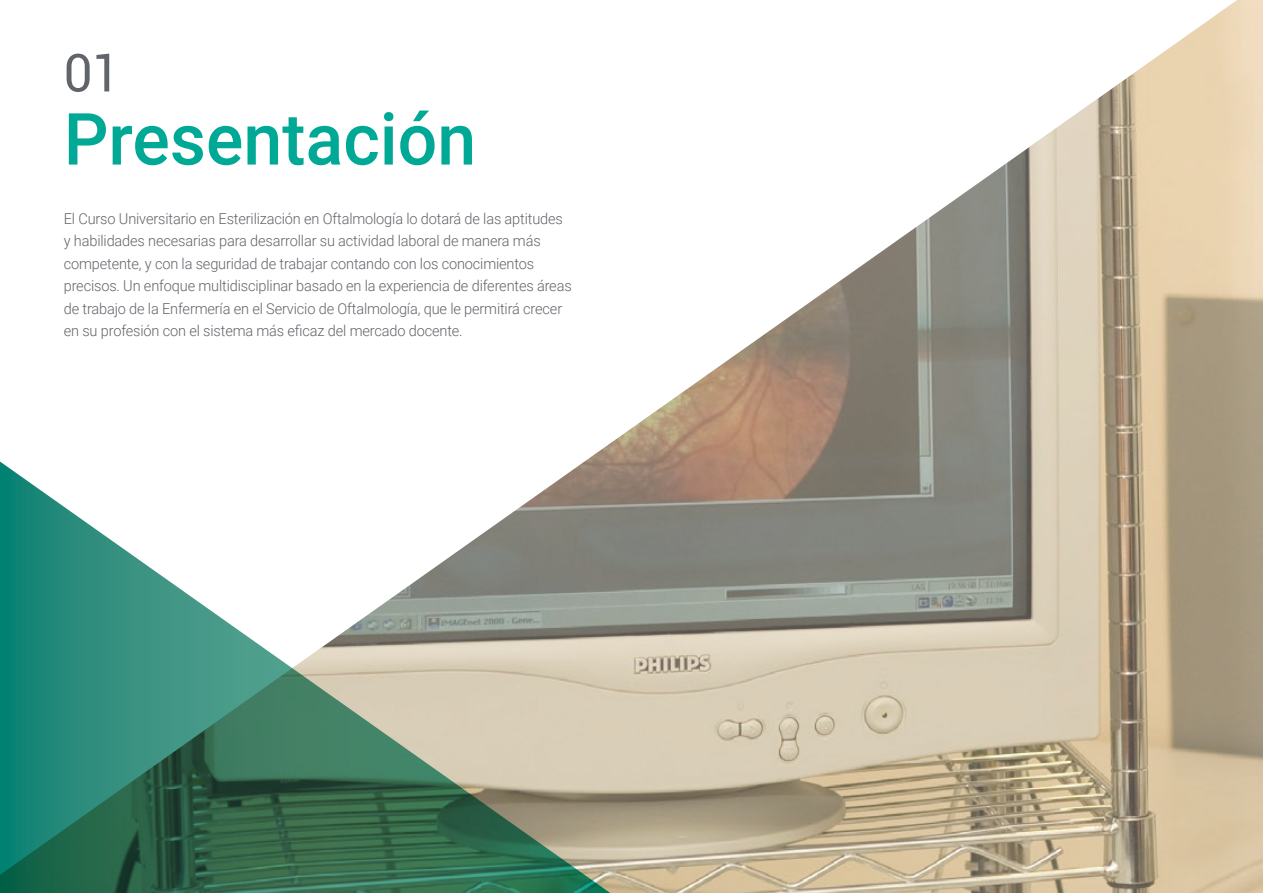
<style>
.page{position:relative;width:1263px;height:893px;background:#fff}
.page>*{position:absolute;margin:0;border:0;box-sizing:border-box;transform-origin:0 0}
.t1{font:500 72px "Roboto";color:#00a996}
.t2{font:52.5px "Roboto";color:#61646a}
.t3{font:300 15px/22.5px "Roboto";letter-spacing:-.01em;color:#61646a}
</style>
<div class="page">
<img style="left:606px;top:0;width:657px;height:893px">
<svg style="left:0;top:446px;width:640px;height:447px"></svg>
<h2 class="t2" style="left:64px;top:36px;width:58px">01</h2>
<h1 class="t1" style="left:64px;top:89px;width:414px">Presentación</h1>
<p class="t3" style="left:64px;top:207px;width:509px">El Curso Universitario en Esterilización en Oftalmología lo dotará de las aptitudes y habilidades necesarias para desarrollar su actividad laboral de manera más competente, y con la seguridad de trabajar contando con los conocimientos precisos. Un enfoque multidisciplinar basado en la experiencia de diferentes áreas de trabajo de la Enfermería en el Servicio de Oftalmología, que le permitirá crecer en su profesión con el sistema más eficaz del mercado docente.</p>
</div>
